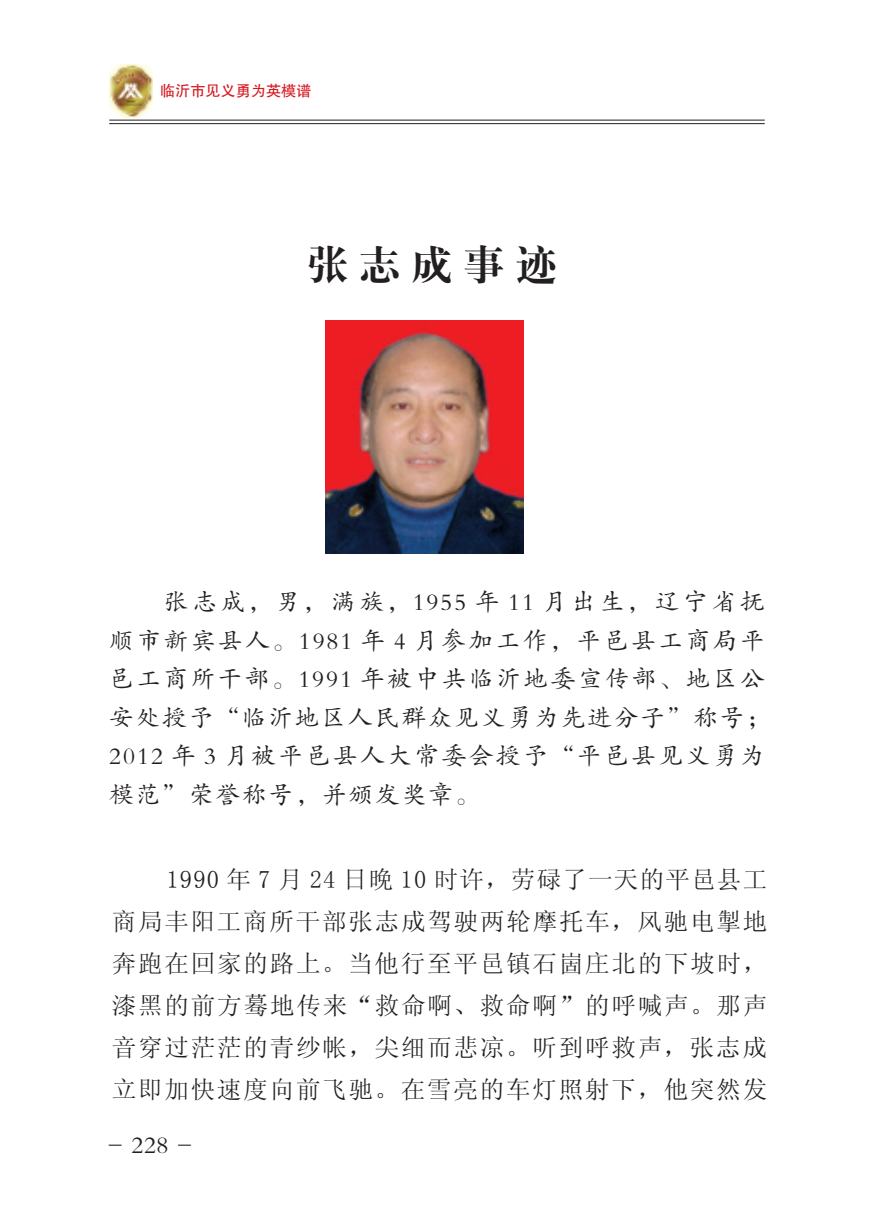
<style>
.page{position:relative;width:874px;height:1221px;background:#fff}
.page>*{position:absolute;margin:0;border:0;box-sizing:border-box;transform-origin:0 0}
.t1{font:42px "H Ya 4 gj";letter-spacing:.24em;color:#231f20}
.t2{font:24.5px/42px "Sim Sun";letter-spacing:.075em;color:#231f20;text-align:justify}
.t3{font:24.5px/38.5px "FZKTJW GB1 0";letter-spacing:.11em;color:#231f20}
.t4{font:15.05px "FZHTJW GB1 0";color:#d7171f}
</style>
<div class="page">
<img style="left:109px;top:64px;width:44px;height:53px">
<hr style="left:109px;top:120px;width:655px;height:1px;background:#231f20">
<hr style="left:109px;top:123px;width:655px;height:1px;background:#231f20">
<img style="left:325px;top:321px;width:198px;height:232px">
<p class="t4" style="left:160px;top:83px;width:153px">临沂市见义勇为英模谱</p>
<p class="t1" style="left:306px;top:243px;width:252px">张志成事迹</p>
<p class="t3" style="left:109px;top:583px;width:662px;text-indent:55px">张志成，男，满族，1955 年 11 月出生，辽宁省抚顺市新宾县人。1981 年 4 月参加工作，平邑县工商局平邑工商所干部。1991 年被中共临沂地委宣传部、地区公安处授予“临沂地区人民群众见义勇为先进分子”称号；<br>2012 年 3 月被平邑县人大常委会授予“平邑县见义勇为模范”荣誉称号，并颁发奖章。</p>
<p class="t2" style="left:112px;top:858px;width:656px;text-indent:55px">1990 年 7 月 24 日晚 10 时许，劳碌了一天的平邑县工商局丰阳工商所干部张志成驾驶两轮摩托车，风驰电掣地奔跑在回家的路上。当他行至平邑镇石崮庄北的下坡时，漆黑的前方蓦地传来“救命啊、救命啊”的呼喊声。那声音穿过茫茫的青纱帐，尖细而悲凉。听到呼救声，张志成立即加快速度向前飞驰。在雪亮的车灯照射下，他突然发</p>
<p class="t3" style="left:107px;top:1125px;width:87px">- 228 -</p>
</div>
